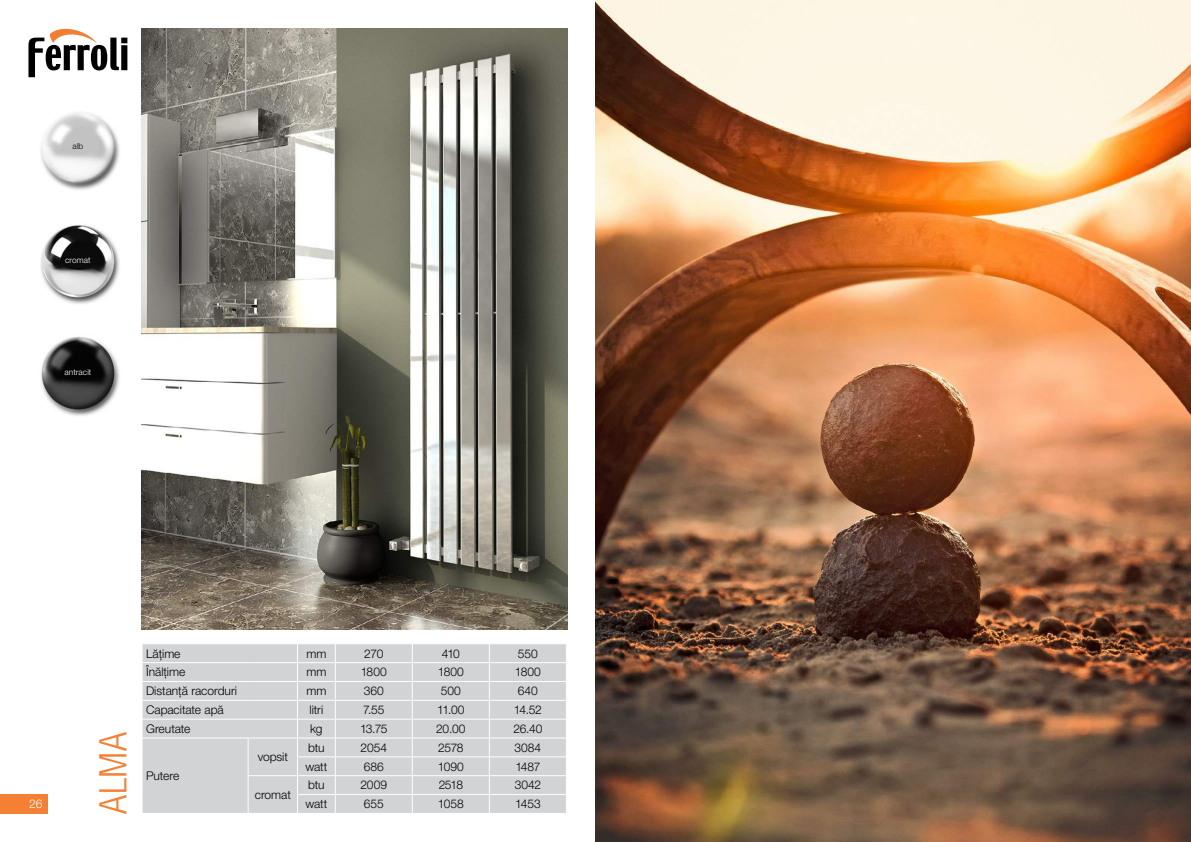
<style>
.page{position:relative;width:1191px;height:842px;background:#fff}
.page>*{position:absolute;margin:0;border:0;box-sizing:border-box;transform-origin:0 0}
.t1{font:300 condensed 38px "Helvetica Neue LT Com";color:#f57f32}
.t2{font:300 12px "Helvetica Neue LT Pro";letter-spacing:-.005em;color:#000}
.t3{font:300 12px "Helvetica Neue LT Pro";color:#fff}
.t4{font:300 8.3px "Helvetica Neue LT Pro";letter-spacing:.01em;color:#fff}
.t5{font:300 8.3px "Helvetica Neue LT Pro";color:#000}
</style>
<div class="page">
<div style="left:0;top:794px;width:48px;height:20px;background:#f57f32"></div>
<svg style="left:28px;top:28px;width:99px;height:49px"></svg>
<img style="left:142px;top:28px;width:425px;height:602px">
<div style="left:143px;top:644px;width:423px;height:169px;background:#d1d3d4"></div>
<hr style="left:142px;top:662px;width:106px;height:1px;background:#fff">
<hr style="left:248px;top:662px;width:49px;height:1px;background:#fff">
<hr style="left:297px;top:662px;width:38px;height:1px;background:#fff">
<hr style="left:335px;top:662px;width:77px;height:1px;background:#fff">
<hr style="left:412px;top:662px;width:77px;height:1px;background:#fff">
<hr style="left:489px;top:662px;width:77px;height:1px;background:#fff">
<hr style="left:142px;top:681px;width:106px;height:1px;background:#fff">
<hr style="left:248px;top:681px;width:49px;height:1px;background:#fff">
<hr style="left:297px;top:681px;width:38px;height:1px;background:#fff">
<hr style="left:335px;top:681px;width:77px;height:1px;background:#fff">
<hr style="left:412px;top:681px;width:77px;height:1px;background:#fff">
<hr style="left:489px;top:681px;width:77px;height:1px;background:#fff">
<hr style="left:142px;top:700px;width:106px;height:1px;background:#fff">
<hr style="left:248px;top:700px;width:49px;height:1px;background:#fff">
<hr style="left:297px;top:700px;width:38px;height:1px;background:#fff">
<hr style="left:335px;top:700px;width:77px;height:1px;background:#fff">
<hr style="left:412px;top:700px;width:77px;height:1px;background:#fff">
<hr style="left:489px;top:700px;width:77px;height:1px;background:#fff">
<hr style="left:142px;top:719px;width:106px;height:1px;background:#fff">
<hr style="left:248px;top:719px;width:49px;height:1px;background:#fff">
<hr style="left:297px;top:719px;width:38px;height:1px;background:#fff">
<hr style="left:335px;top:719px;width:77px;height:1px;background:#fff">
<hr style="left:412px;top:719px;width:77px;height:1px;background:#fff">
<hr style="left:489px;top:719px;width:77px;height:1px;background:#fff">
<hr style="left:142px;top:737px;width:106px;height:1px;background:#fff">
<svg style="left:142px;top:644px;width:1px;height:169px"></svg>
<hr style="left:248px;top:737px;width:49px;height:1px;background:#fff">
<hr style="left:297px;top:737px;width:38px;height:1px;background:#fff">
<hr style="left:335px;top:737px;width:77px;height:1px;background:#fff">
<hr style="left:412px;top:737px;width:77px;height:1px;background:#fff">
<hr style="left:489px;top:737px;width:77px;height:1px;background:#fff">
<hr style="left:297px;top:756px;width:38px;height:1px;background:#fff">
<hr style="left:335px;top:756px;width:77px;height:1px;background:#fff">
<hr style="left:412px;top:756px;width:77px;height:1px;background:#fff">
<hr style="left:489px;top:756px;width:77px;height:1px;background:#fff">
<hr style="left:248px;top:775px;width:49px;height:1px;background:#fff">
<svg style="left:248px;top:738px;width:1px;height:75px"></svg>
<hr style="left:297px;top:775px;width:38px;height:1px;background:#fff">
<hr style="left:335px;top:775px;width:77px;height:1px;background:#fff">
<hr style="left:412px;top:775px;width:77px;height:1px;background:#fff">
<hr style="left:489px;top:775px;width:77px;height:1px;background:#fff">
<hr style="left:297px;top:794px;width:38px;height:1px;background:#fff">
<svg style="left:297px;top:644px;width:1px;height:169px"></svg>
<hr style="left:335px;top:794px;width:77px;height:1px;background:#fff">
<svg style="left:335px;top:644px;width:1px;height:169px"></svg>
<hr style="left:412px;top:794px;width:77px;height:1px;background:#fff">
<svg style="left:412px;top:644px;width:1px;height:169px"></svg>
<hr style="left:489px;top:794px;width:77px;height:1px;background:#fff">
<svg style="left:489px;top:644px;width:1px;height:169px"></svg>
<img style="left:595px;top:0;width:596px;height:842px">
<img style="left:41px;top:112px;width:79px;height:78px">
<img style="left:40px;top:224px;width:80px;height:80px">
<img style="left:41px;top:337px;width:79px;height:79px">
<p class="t5" style="left:73px;top:141px;width:12px">alb</p>
<p class="t4" style="left:65px;top:255px;width:27px">cromat</p>
<p class="t4" style="left:64px;top:367px;width:28px">antracit</p>
<p class="t3" style="left:29px;top:796px;width:15px">26</p>
<h1 class="t1" style="left:91px;top:814px;width:83px;rotate:-90deg">ALMA</h1>
<p class="t2" style="left:146px;top:646px;width:36px">Lățime</p>
<p class="t2" style="left:306px;top:646px;width:21px">mm</p>
<p class="t2" style="left:364px;top:646px;width:21px">270</p>
<p class="t2" style="left:442px;top:646px;width:20px">410</p>
<p class="t2" style="left:518px;top:646px;width:21px">550</p>
<p class="t2" style="left:146px;top:665px;width:41px">Înălțime</p>
<p class="t2" style="left:306px;top:665px;width:21px">mm</p>
<p class="t2" style="left:361px;top:665px;width:28px">1800</p>
<p class="t2" style="left:438px;top:665px;width:28px">1800</p>
<p class="t2" style="left:515px;top:665px;width:28px">1800</p>
<p class="t2" style="left:146px;top:683px;width:92px">Distanță racorduri</p>
<p class="t2" style="left:306px;top:683px;width:21px">mm</p>
<p class="t2" style="left:364px;top:683px;width:22px">360</p>
<p class="t2" style="left:441px;top:683px;width:22px">500</p>
<p class="t2" style="left:518px;top:683px;width:21px">640</p>
<p class="t2" style="left:146px;top:702px;width:79px">Capacitate apă</p>
<p class="t2" style="left:309px;top:702px;width:15px">litri</p>
<p class="t2" style="left:363px;top:702px;width:23px">7.55</p>
<p class="t2" style="left:437px;top:702px;width:29px">11.00</p>
<p class="t2" style="left:514px;top:702px;width:29px">14.52</p>
<p class="t2" style="left:146px;top:721px;width:46px">Greutate</p>
<p class="t2" style="left:310px;top:721px;width:14px">kg</p>
<p class="t2" style="left:360px;top:721px;width:29px">13.75</p>
<p class="t2" style="left:436px;top:721px;width:31px">20.00</p>
<p class="t2" style="left:513px;top:721px;width:31px">26.40</p>
<p class="t2" style="left:146px;top:768px;width:35px">Putere</p>
<p class="t2" style="left:308px;top:740px;width:18px">btu</p>
<p class="t2" style="left:361px;top:740px;width:28px">2054</p>
<p class="t2" style="left:438px;top:740px;width:27px">2578</p>
<p class="t2" style="left:514px;top:740px;width:28px">3084</p>
<p class="t2" style="left:305px;top:759px;width:24px">watt</p>
<p class="t2" style="left:364px;top:759px;width:22px">686</p>
<p class="t2" style="left:438px;top:759px;width:28px">1090</p>
<p class="t2" style="left:515px;top:759px;width:27px">1487</p>
<p class="t2" style="left:258px;top:749px;width:32px">vopsit</p>
<p class="t2" style="left:308px;top:778px;width:18px">btu</p>
<p class="t2" style="left:360px;top:778px;width:28px">2009</p>
<p class="t2" style="left:439px;top:778px;width:26px">2518</p>
<p class="t2" style="left:515px;top:778px;width:28px">3042</p>
<p class="t2" style="left:305px;top:797px;width:24px">watt</p>
<p class="t2" style="left:364px;top:797px;width:21px">655</p>
<p class="t2" style="left:438px;top:797px;width:27px">1058</p>
<p class="t2" style="left:515px;top:797px;width:27px">1453</p>
<p class="t2" style="left:255px;top:787px;width:38px">cromat</p>
</div>
